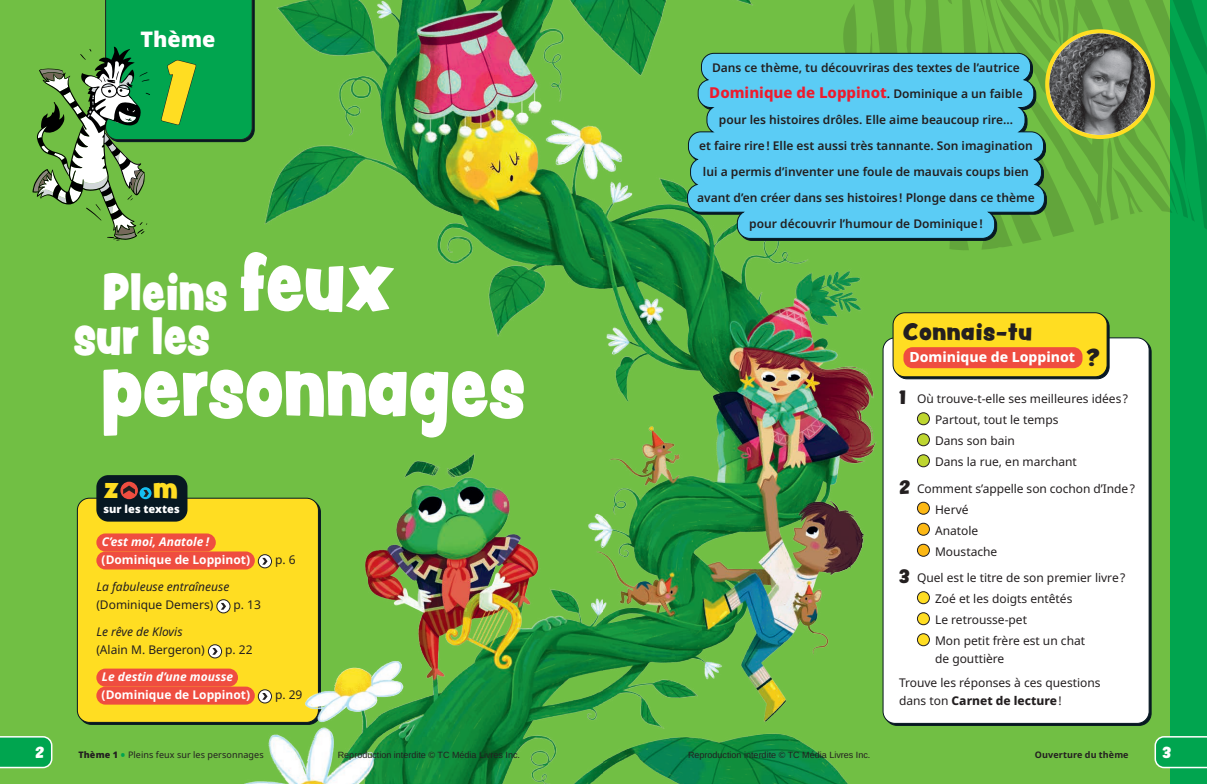
<style>
.page{position:relative;width:1207px;height:784px;background:#fff}
.page>*{position:absolute;margin:0;border:0;box-sizing:border-box;transform-origin:0 0}
.t1{font:75.2px "Peachy Keen JF";color:#fff;scale:.85 1}
.t2{font:46.4px "Peachy Keen JF";color:#fff;scale:.85 1}
.t3{font:26px "Peachy Keen JF";color:#fd2}
.t4{font:900 21.5px "Noto Sans";color:#fff}
.t5{font:21px "Peachy Keen JF";letter-spacing:.03em;color:#231f20}
.t6{font:800 15px "Noto Sans";color:#ee1b2d}
.t7{font:800 14px "Noto Sans";color:#fff}
.t8{font:14px "Peachy Keen JF";color:#fff}
.t9{font:12px/21px "Noto Sans";color:#231f20}
.t10{font:600 12px/26px "Noto Sans";color:#231f20;text-align:center}
.t11{font:700 12px "Noto Sans";color:#fff}
.t12{font:italic 700 12px "Noto Sans";color:#fff}
.t13{font:italic 12px "Noto Sans";color:#231f20}
.t14{font:800 12px "Noto Sans";color:#231f20}
.t15{font:900 11px "Noto Sans";color:#fff}
.t16{font:9px "Arimo";color:#231f20}
.t17{font:9px "Noto Sans";letter-spacing:.01em;color:#231f20}
.t18{font:700 9px "Noto Sans";letter-spacing:.01em;color:#231f20}
.s1{font-size:75.2px}
.s2{font-weight:900}
.s3{font-weight:900;font-size:11px;color:#00a54f}
.s4{font-weight:600;font-size:12px;color:#231f20}
.s5{font-family:"Peachy Keen JF";font-weight:400;font-size:22px;color:#231f20}
.s6{font-family:"Peachy Keen JF";font-size:17px}
.s7{font-weight:400}
</style>
<div class="page">
<img style="left:0;top:0;width:603px;height:783px">
<svg style="left:0;top:735px;width:52px;height:33px;background:#1eaf5f"></svg>
<div style="left:77px;top:498px;width:241px;height:224px;background:#fd2;border-radius:12px"></div>
<div style="left:77px;top:497px;width:242px;height:225px;border:1px solid #071822;border-radius:12px"></div>
<div style="left:96px;top:475px;width:91px;height:46px;background:#071822;border-radius:12px"></div>
<svg style="left:120px;top:481px;width:18px;height:18px"></svg>
<svg style="left:140px;top:487px;width:12px;height:12px"></svg>
<div style="left:96px;top:533px;width:120px;height:18px;background:#ef4d40;border-radius:9px"></div>
<div style="left:96px;top:551px;width:159px;height:18px;background:#ef4d40;border-radius:9px"></div>
<svg style="left:258px;top:554px;width:13px;height:13px"></svg>
<div style="left:258px;top:554px;width:14px;height:14px;border:1px solid #231f20;border-radius:50%"></div>
<svg style="left:262px;top:557px;width:6px;height:7px"></svg>
<svg style="left:217px;top:599px;width:13px;height:13px"></svg>
<div style="left:216px;top:599px;width:14px;height:14px;border:1px solid #231f20;border-radius:50%"></div>
<svg style="left:221px;top:602px;width:5px;height:7px"></svg>
<svg style="left:208px;top:644px;width:14px;height:13px"></svg>
<div style="left:208px;top:644px;width:14px;height:14px;border:1px solid #231f20;border-radius:50%"></div>
<svg style="left:212px;top:647px;width:6px;height:7px"></svg>
<div style="left:96px;top:668px;width:142px;height:18px;background:#ef4d40;border-radius:9px"></div>
<div style="left:96px;top:686px;width:159px;height:18px;background:#ef4d40;border-radius:9px"></div>
<svg style="left:258px;top:689px;width:13px;height:13px"></svg>
<div style="left:258px;top:689px;width:14px;height:14px;border:1px solid #231f20;border-radius:50%"></div>
<svg style="left:262px;top:692px;width:6px;height:7px"></svg>
<svg style="left:123px;top:485px;width:12px;height:9px"></svg>
<svg style="left:143px;top:490px;width:6px;height:6px"></svg>
<img style="left:297px;top:615px;width:141px;height:121px">
<img style="left:603px;top:0;width:567px;height:783px">
<div style="left:1170px;top:0;width:36px;height:783px;background:#00a54f"></div>
<svg style="left:842px;top:0;width:364px;height:251px;background:#56af42"></svg>
<svg style="left:1154px;top:735px;width:52px;height:33px"></svg>
<svg style="left:686px;top:52px;width:359px;height:187px;background:#59c5e0"></svg>
<svg style="left:1047px;top:31px;width:106px;height:106px"></svg>
<img style="left:1049px;top:33px;width:102px;height:102px;border-radius:51px">
<div style="left:1045px;top:29px;width:110px;height:110px;border:4px solid #fd2;border-radius:50%"></div>
<div style="left:883px;top:338px;width:266px;height:385px;background:#fff;border-radius:12px"></div>
<div style="left:917px;top:412px;width:12px;height:12px;background:#bed630;border-radius:50%"></div>
<div style="left:917px;top:412px;width:13px;height:13px;border:1px solid #231f20;border-radius:50%"></div>
<div style="left:917px;top:433px;width:12px;height:12px;background:#bed630;border-radius:50%"></div>
<div style="left:917px;top:433px;width:13px;height:13px;border:1px solid #231f20;border-radius:50%"></div>
<div style="left:917px;top:454px;width:12px;height:12px;background:#bed630;border-radius:50%"></div>
<div style="left:917px;top:454px;width:13px;height:13px;border:1px solid #231f20;border-radius:50%"></div>
<div style="left:917px;top:502px;width:12px;height:12px;background:#fcb814;border-radius:50%"></div>
<div style="left:917px;top:501px;width:13px;height:13px;border:1px solid #231f20;border-radius:50%"></div>
<div style="left:917px;top:523px;width:12px;height:12px;background:#fcb814;border-radius:50%"></div>
<div style="left:917px;top:522px;width:13px;height:13px;border:1px solid #231f20;border-radius:50%"></div>
<div style="left:917px;top:544px;width:12px;height:12px;background:#fcb814;border-radius:50%"></div>
<div style="left:917px;top:543px;width:13px;height:13px;border:1px solid #231f20;border-radius:50%"></div>
<div style="left:917px;top:591px;width:12px;height:12px;background:#fd2;border-radius:50%"></div>
<div style="left:917px;top:591px;width:13px;height:13px;border:1px solid #231f20;border-radius:50%"></div>
<div style="left:917px;top:612px;width:12px;height:12px;background:#fd2;border-radius:50%"></div>
<div style="left:917px;top:612px;width:13px;height:13px;border:1px solid #231f20;border-radius:50%"></div>
<div style="left:917px;top:633px;width:12px;height:12px;background:#fd2;border-radius:50%"></div>
<div style="left:917px;top:633px;width:13px;height:13px;border:1px solid #231f20;border-radius:50%"></div>
<div style="left:894px;top:314px;width:215px;height:65px;border:1px solid #071822;border-radius:12px"></div>
<div style="left:893px;top:313px;width:214px;height:64px;background:#fd2;border-radius:12px"></div>
<div style="left:892px;top:312px;width:215px;height:65px;border:1px solid #071822;border-radius:12px"></div>
<div style="left:903px;top:347px;width:179px;height:21px;background:#ef4d40;border-radius:9px"></div>
<svg style="left:33px;top:0;width:222px;height:240px;background:#4ba951"></svg>
<h3 class="t4" style="left:140px;top:23px;width:77px">Thème</h3>
<h2 class="t2" style="left:103px;top:256px;width:345px">Pleins <span class="s1">feux</span></h2>
<h2 class="t2" style="left:73px;top:301px;width:162px">sur les</h2>
<h1 class="t1" style="left:101px;top:329px;width:500px">personnages</h1>
<h3 class="t3" style="left:104px;top:468px;width:17px">z</h3>
<h3 class="t3" style="left:153px;top:468px;width:26px">m</h3>
<p class="t15" style="left:104px;top:500px;width:78px">sur les textes</p>
<p class="t12" style="left:102px;top:533px;width:109px">C’est moi, Anatole !</p>
<p class="t11" style="left:102px;top:551px;width:150px">(Dominique de Loppinot)</p>
<p class="t9" style="left:275px;top:549px;width:22px">p. 6</p>
<p class="t13" style="left:96px;top:578px;width:134px">La fabuleuse entraîneuse</p>
<p class="t9" style="left:96px;top:594px;width:118px">(Dominique Demers)</p>
<p class="t9" style="left:234px;top:594px;width:29px">p. 13</p>
<p class="t13" style="left:96px;top:623px;width:88px">Le rêve de Klovis</p>
<p class="t9" style="left:96px;top:639px;width:110px">(Alain M. Bergeron)</p>
<p class="t9" style="left:225px;top:639px;width:29px">p. 22</p>
<p class="t12" style="left:102px;top:668px;width:133px">Le destin d’une mousse</p>
<p class="t11" style="left:102px;top:686px;width:150px">(Dominique de Loppinot)</p>
<p class="t9" style="left:275px;top:684px;width:29px">p. 29</p>
<p class="t8" style="left:35px;top:741px;width:11px">2</p>
<p class="t17" style="left:78px;top:748px;width:187px"><span class="s2">Thème 1</span> <span class="s3">•</span> Pleins feux sur les personnages</p>
<p class="t16" style="left:338px;top:748px;width:184px">Reproduction interdite © TC Média Livres Inc.</p>
<p class="t10" style="left:712px;top:55px;width:309px">Dans ce thème, tu découvriras des textes de l’autrice</p>
<p class="t6" style="left:709px;top:81px;width:315px">Dominique de Loppinot<span class="s4">. Dominique a un faible</span></p>
<p class="t10" style="left:697px;top:107px;width:339px">pour les histoires drôles. Elle aime beaucoup rire…<br>et faire rire! Elle est aussi très tannante. Son imagination lui a permis d’inventer une foule de mauvais coups bien avant d’en créer dans ses histoires ! Plonge dans ce thème pour découvrir l’humour de Dominique!</p>
<h3 class="t5" style="left:903px;top:316px;width:130px">Connais-tu</h3>
<p class="t7" style="left:909px;top:347px;width:192px">Dominique de Loppinot <span class="s5">?</span></p>
<p class="t9" style="left:935px;top:388px;width:195px;text-indent:-36px"><span class="s6">1</span> Où trouve-t-elle ses meilleures idées ?<br>Partout, tout le temps<br>Dans son bain<br>Dans la rue, en marchant</p>
<p class="t9" style="left:935px;top:478px;width:201px;text-indent:-36px"><span class="s6">2</span> Comment s’appelle son cochon d’Inde?<br>Hervé<br>Anatole<br>Moustache</p>
<p class="t9" style="left:935px;top:567px;width:192px;text-indent:-36px"><span class="s6">3</span> Quel est le titre de son premier livre?<br>Zoé et les doigts entêtés<br>Le retrousse-pet<br>Mon petit frère est un chat</p>
<p class="t9" style="left:899px;top:647px;width:203px;line-height:24px;text-indent:36px">de gouttière<br>Trouve les réponses à ces questions</p>
<p class="t14" style="left:899px;top:691px;width:164px"><span class="s7">dans ton</span> Carnet de lecture<span class="s7">!</span></p>
<p class="t16" style="left:688px;top:748px;width:184px">Reproduction interdite © TC Média Livres Inc.</p>
<p class="t18" style="left:1035px;top:748px;width:95px">Ouverture du thème</p>
<p class="t8" style="left:1162px;top:741px;width:10px">3</p>
</div>
